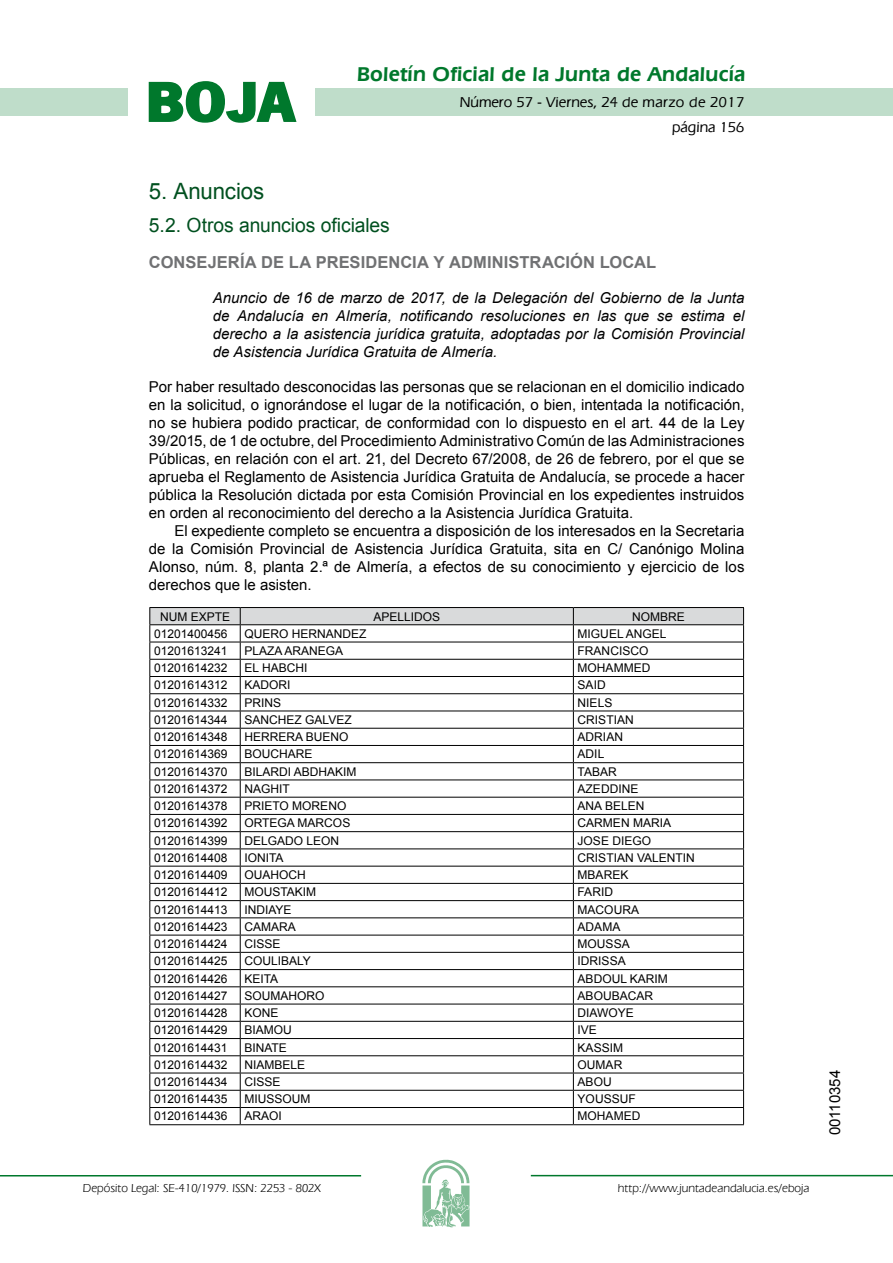
<style>
.page{position:relative;width:893px;height:1263px;background:#fff}
.page>*{position:absolute;margin:0;border:0;box-sizing:border-box;transform-origin:0 0}
.t1{font:700 57.75px "News Got T";color:#00782c;scale:1.14 1}
.t2{font:22.5px "Arial";letter-spacing:-.005em;color:#00501f}
.t3{font:600 21px "Eras IT Cby BT";letter-spacing:.01em;color:#00782c}
.t4{font:19.5px "Arial";letter-spacing:-.005em;color:#00501f}
.t5{font:700 16.5px "Arial";letter-spacing:.005em;color:#707173}
.t6{font:15px/18px "Arial";color:#000;text-align:justify}
.t7{font:italic 15px/18px "Arial";color:#000;text-align:justify}
.t8{font:500 15px/24.5px "Eras IT Cby BT";color:#000;text-align:right}
.t9{font:12px "Arial";color:#000}
.t10{font:12px "Eras IT Cby BT";color:#000}
</style>
<div class="page">
<div style="left:315px;top:88px;width:577px;height:28px;background:#bfddca"></div>
<div style="left:0;top:88px;width:128px;height:28px;background:#bfddca"></div>
<hr style="left:0;top:1175px;width:361px;height:2px;background:#00782c">
<svg style="left:422px;top:1159px;width:47px;height:68px"></svg>
<hr style="left:531px;top:1175px;width:361px;height:1px;background:#00782c">
<svg style="left:148px;top:81px;width:149px;height:42px"></svg>
<hr style="left:149px;top:607px;width:91px;height:1px;background:#000">
<hr style="left:240px;top:607px;width:333px;height:1px;background:#000">
<hr style="left:573px;top:607px;width:171px;height:1px;background:#000">
<svg style="left:149px;top:608px;width:595px;height:516px"></svg>
<hr style="left:149px;top:1124px;width:91px;height:1px;background:#000">
<hr style="left:240px;top:1124px;width:333px;height:1px;background:#000">
<hr style="left:573px;top:1124px;width:171px;height:1px;background:#000">
<h1 class="t1" style="left:145px;top:68px;width:133px">BOJA</h1>
<h3 class="t3" style="left:357px;top:62px;width:390px">Boletín Oficial de la Junta de Andalucía</h3>
<p class="t8" style="left:460px;top:90px;width:286px">Número 57 - Viernes, 24 de marzo de 2017 página 156</p>
<h2 class="t2" style="left:149px;top:177px;width:117px">5. Anuncios</h2>
<h3 class="t4" style="left:149px;top:212px;width:242px">5.2. Otros anuncios oficiales</h3>
<p class="t5" style="left:149px;top:251px;width:508px">CONSEJERÍA DE LA PRESIDENCIA Y ADMINISTRACIÓN LOCAL</p>
<p class="t7" style="left:213px;top:289px;width:533px">Anuncio de 16 de marzo de 2017, de la Delegación del Gobierno de la Junta de Andalucía en Almería, notificando resoluciones en las que se estima el derecho a la asistencia jurídica gratuita, adoptadas por la Comisión Provincial de Asistencia Jurídica Gratuita de Almería.</p>
<p class="t6" style="left:149px;top:378px;width:597px">Por haber resultado desconocidas las personas que se relacionan en el domicilio indicado en la solicitud, o ignorándose el lugar de la notificación, o bien, intentada la notificación, no se hubiera podido practicar, de conformidad con lo dispuesto en el art. 44 de la Ley 39/2015, de 1 de octubre, del Procedimiento Administrativo Común de las Administraciones Públicas, en relación con el art. 21, del Decreto 67/2008, de 26 de febrero, por el que se aprueba el Reglamento de Asistencia Jurídica Gratuita de Andalucía, se procede a hacer pública la Resolución dictada por esta Comisión Provincial en los expedientes instruidos en orden al reconocimiento del derecho a la Asistencia Jurídica Gratuita.</p>
<p class="t6" style="left:149px;top:522px;width:597px;text-indent:26px">El expediente completo se encuentra a disposición de los interesados en la Secretaria de la Comisión Provincial de Asistencia Jurídica Gratuita, sita en C/ Canónigo Molina Alonso, núm. 8, planta 2.ª de Almería, a efectos de su conocimiento y ejercicio de los derechos que le asisten.</p>
<p class="t9" style="left:160px;top:608px;width:72px">NUM EXPTE</p>
<p class="t9" style="left:373px;top:608px;width:68px">APELLIDOS</p>
<p class="t9" style="left:632px;top:608px;width:54px">NOMBRE</p>
<p class="t9" style="left:154px;top:626px;width:75px">01201400456</p>
<p class="t9" style="left:244px;top:626px;width:124px">QUERO HERNANDEZ</p>
<p class="t9" style="left:577px;top:626px;width:90px">MIGUEL ANGEL</p>
<p class="t9" style="left:154px;top:643px;width:75px">01201613241</p>
<p class="t9" style="left:244px;top:643px;width:100px">PLAZA ARANEGA</p>
<p class="t9" style="left:577px;top:643px;width:72px">FRANCISCO</p>
<p class="t9" style="left:154px;top:660px;width:75px">01201614232</p>
<p class="t9" style="left:244px;top:660px;width:64px">EL HABCHI</p>
<p class="t9" style="left:577px;top:660px;width:74px">MOHAMMED</p>
<p class="t9" style="left:154px;top:677px;width:75px">01201614312</p>
<p class="t9" style="left:244px;top:677px;width:48px">KADORI</p>
<p class="t9" style="left:577px;top:677px;width:30px">SAID</p>
<p class="t9" style="left:154px;top:695px;width:75px">01201614332</p>
<p class="t9" style="left:244px;top:695px;width:38px">PRINS</p>
<p class="t9" style="left:577px;top:695px;width:36px">NIELS</p>
<p class="t9" style="left:154px;top:712px;width:75px">01201614344</p>
<p class="t9" style="left:244px;top:712px;width:109px">SANCHEZ GALVEZ</p>
<p class="t9" style="left:577px;top:712px;width:58px">CRISTIAN</p>
<p class="t9" style="left:154px;top:729px;width:75px">01201614348</p>
<p class="t9" style="left:244px;top:729px;width:106px">HERRERA BUENO</p>
<p class="t9" style="left:577px;top:729px;width:47px">ADRIAN</p>
<p class="t9" style="left:154px;top:746px;width:75px">01201614369</p>
<p class="t9" style="left:244px;top:746px;width:70px">BOUCHARE</p>
<p class="t9" style="left:577px;top:746px;width:28px">ADIL</p>
<p class="t9" style="left:154px;top:764px;width:75px">01201614370</p>
<p class="t9" style="left:244px;top:764px;width:114px">BILARDI ABDHAKIM</p>
<p class="t9" style="left:577px;top:764px;width:41px">TABAR</p>
<p class="t9" style="left:154px;top:781px;width:75px">01201614372</p>
<p class="t9" style="left:244px;top:781px;width:47px">NAGHIT</p>
<p class="t9" style="left:577px;top:781px;width:62px">AZEDDINE</p>
<p class="t9" style="left:154px;top:798px;width:75px">01201614378</p>
<p class="t9" style="left:244px;top:798px;width:103px">PRIETO MORENO</p>
<p class="t9" style="left:577px;top:798px;width:68px">ANA BELEN</p>
<p class="t9" style="left:154px;top:815px;width:75px">01201614392</p>
<p class="t9" style="left:244px;top:815px;width:107px">ORTEGA MARCOS</p>
<p class="t9" style="left:577px;top:815px;width:95px">CARMEN MARIA</p>
<p class="t9" style="left:154px;top:833px;width:75px">01201614399</p>
<p class="t9" style="left:244px;top:833px;width:96px">DELGADO LEON</p>
<p class="t9" style="left:577px;top:833px;width:75px">JOSE DIEGO</p>
<p class="t9" style="left:154px;top:850px;width:75px">01201614408</p>
<p class="t9" style="left:244px;top:850px;width:41px">IONITA</p>
<p class="t9" style="left:577px;top:850px;width:119px">CRISTIAN VALENTIN</p>
<p class="t9" style="left:154px;top:867px;width:75px">01201614409</p>
<p class="t9" style="left:244px;top:867px;width:63px">OUAHOCH</p>
<p class="t9" style="left:577px;top:867px;width:52px">MBAREK</p>
<p class="t9" style="left:154px;top:884px;width:75px">01201614412</p>
<p class="t9" style="left:244px;top:884px;width:73px">MOUSTAKIM</p>
<p class="t9" style="left:577px;top:884px;width:37px">FARID</p>
<p class="t9" style="left:154px;top:902px;width:75px">01201614413</p>
<p class="t9" style="left:244px;top:902px;width:49px">INDIAYE</p>
<p class="t9" style="left:577px;top:902px;width:63px">MACOURA</p>
<p class="t9" style="left:154px;top:919px;width:75px">01201614423</p>
<p class="t9" style="left:244px;top:919px;width:53px">CAMARA</p>
<p class="t9" style="left:577px;top:919px;width:44px">ADAMA</p>
<p class="t9" style="left:154px;top:936px;width:75px">01201614424</p>
<p class="t9" style="left:244px;top:936px;width:38px">CISSE</p>
<p class="t9" style="left:577px;top:936px;width:54px">MOUSSA</p>
<p class="t9" style="left:154px;top:953px;width:75px">01201614425</p>
<p class="t9" style="left:244px;top:953px;width:68px">COULIBALY</p>
<p class="t9" style="left:577px;top:953px;width:50px">IDRISSA</p>
<p class="t9" style="left:154px;top:971px;width:75px">01201614426</p>
<p class="t9" style="left:244px;top:971px;width:35px">KEITA</p>
<p class="t9" style="left:577px;top:971px;width:92px">ABDOUL KARIM</p>
<p class="t9" style="left:154px;top:988px;width:75px">01201614427</p>
<p class="t9" style="left:244px;top:988px;width:82px">SOUMAHORO</p>
<p class="t9" style="left:577px;top:988px;width:77px">ABOUBACAR</p>
<p class="t9" style="left:154px;top:1005px;width:75px">01201614428</p>
<p class="t9" style="left:244px;top:1005px;width:36px">KONE</p>
<p class="t9" style="left:577px;top:1005px;width:58px">DIAWOYE</p>
<p class="t9" style="left:154px;top:1022px;width:75px">01201614429</p>
<p class="t9" style="left:244px;top:1022px;width:49px">BIAMOU</p>
<p class="t9" style="left:577px;top:1022px;width:21px">IVE</p>
<p class="t9" style="left:154px;top:1039px;width:75px">01201614431</p>
<p class="t9" style="left:244px;top:1039px;width:44px">BINATE</p>
<p class="t9" style="left:577px;top:1039px;width:47px">KASSIM</p>
<p class="t9" style="left:154px;top:1057px;width:75px">01201614432</p>
<p class="t9" style="left:244px;top:1057px;width:62px">NIAMBELE</p>
<p class="t9" style="left:577px;top:1057px;width:46px">OUMAR</p>
<p class="t9" style="left:154px;top:1074px;width:75px">01201614434</p>
<p class="t9" style="left:244px;top:1074px;width:38px">CISSE</p>
<p class="t9" style="left:577px;top:1074px;width:36px">ABOU</p>
<p class="t9" style="left:154px;top:1091px;width:75px">01201614435</p>
<p class="t9" style="left:244px;top:1091px;width:67px">MIUSSOUM</p>
<p class="t9" style="left:577px;top:1091px;width:60px">YOUSSUF</p>
<p class="t9" style="left:154px;top:1108px;width:75px">01201614436</p>
<p class="t9" style="left:244px;top:1108px;width:39px">ARAOI</p>
<p class="t9" style="left:577px;top:1108px;width:64px">MOHAMED</p>
<p class="t10" style="left:83px;top:1181px;width:239px">Depósito Legal: SE-410/1979. ISSN: 2253 - 802X</p>
<p class="t10" style="left:618px;top:1181px;width:193px">http://www.juntadeandalucia.es/eboja</p>
<p class="t6" style="left:826px;top:1135px;width:67px;rotate:-90deg">00110354</p>
</div>
